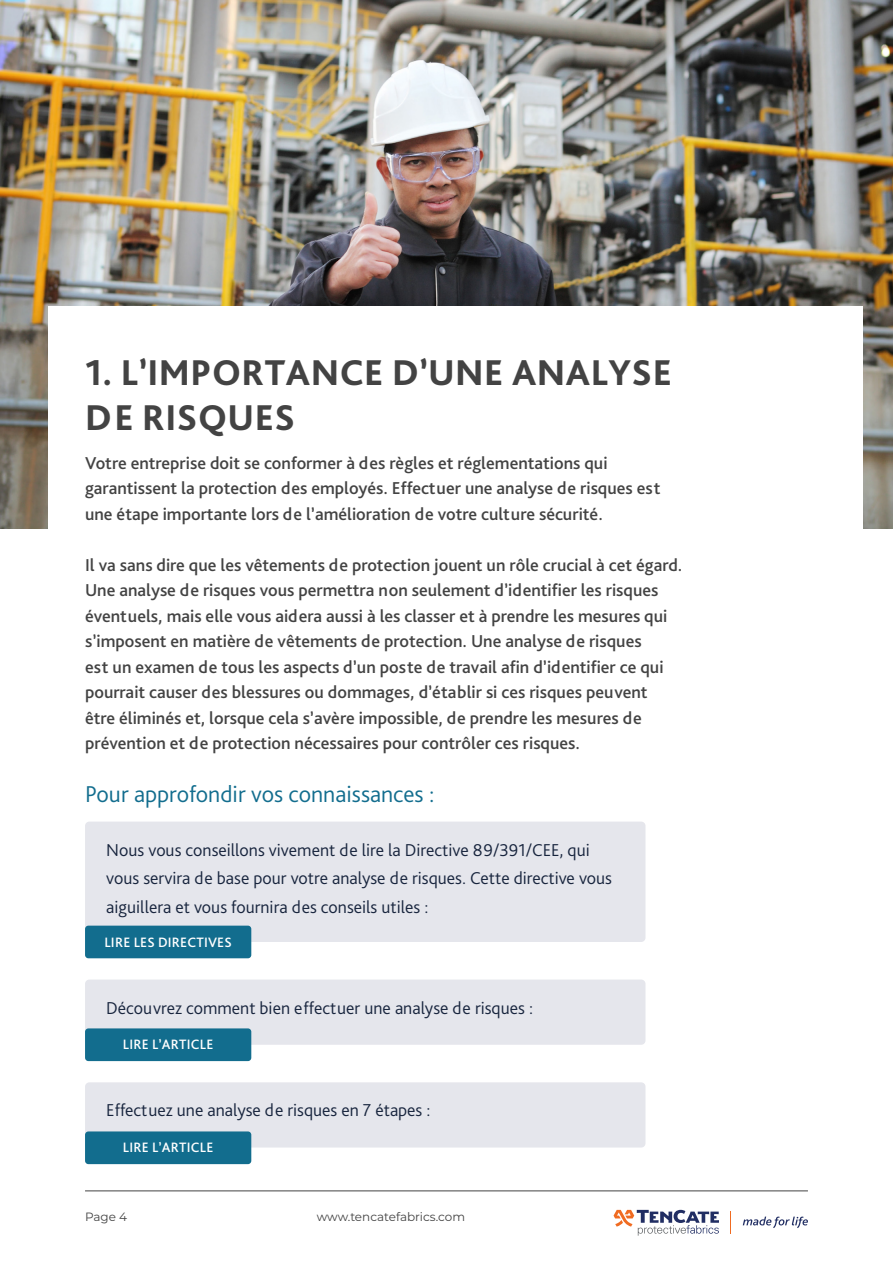
<style>
.page{position:relative;width:893px;height:1263px;background:#fff}
.page>*{position:absolute;margin:0;border:0;box-sizing:border-box;transform-origin:0 0}
.t1{font:800 37.5px/45px "Bliss Pro";letter-spacing:.015em;color:#434343}
.t2{font:300 24px "Bliss Pro";color:#126d8e}
.t3{font:500 18px/25.5px "Bliss Pro";color:#434343}
.t4{font:300 18px/28.5px "Bliss Pro";color:#17243d}
.t5{font:500 14.25px "Bliss Pro";letter-spacing:.015em;color:#fff}
.t6{font:12px "Montserrat";color:#434343}
</style>
<div class="page">
<hr style="left:85px;top:1190px;width:723px;height:1px;background:#434343">
<img style="left:1px;top:0;width:892px;height:528px">
<div style="left:48px;top:306px;width:815px;height:842px;background:#fff"></div>
<svg style="left:743px;top:1216px;width:65px;height:12px"></svg>
<svg style="left:613px;top:1210px;width:106px;height:26px"></svg>
<svg style="left:730px;top:1211px;width:1px;height:23px"></svg>
<div style="left:85px;top:821px;width:560px;height:121px;background:#e5e6ec;border-radius:4px"></div>
<div style="left:85px;top:926px;width:166px;height:32px;background:#126d8e;border-radius:3px"></div>
<div style="left:85px;top:1082px;width:560px;height:65px;background:#e5e6ec;border-radius:4px"></div>
<div style="left:85px;top:979px;width:560px;height:66px;background:#e5e6ec;border-radius:4px"></div>
<div style="left:85px;top:1028px;width:166px;height:33px;background:#126d8e;border-radius:3px"></div>
<div style="left:85px;top:1131px;width:166px;height:33px;background:#126d8e;border-radius:3px"></div>
<p class="t1" style="left:85px;top:349px;width:588px">1. L’IMPORTANCE D’UNE ANALYSE<br>DE RISQUES</p>
<p class="t3" style="left:85px;top:449px;width:577px">Votre entreprise doit se conformer à des règles et réglementations qui garantissent la protection des employés. Effectuer une analyse de risques est une étape importante lors de l’amélioration de votre culture sécurité.</p>
<p class="t3" style="left:85px;top:551px;width:599px">Il va sans dire que les vêtements de protection jouent un rôle crucial à cet égard.<br>Une analyse de risques vous permettra non seulement d’identifier les risques éventuels, mais elle vous aidera aussi à les classer et à prendre les mesures qui s’imposent en matière de vêtements de protection. Une analyse de risques<br>est un examen de tous les aspects d’un poste de travail afin d’identifier ce qui pourrait causer des blessures ou dommages, d’établir si ces risques peuvent<br>être éliminés et, lorsque cela s’avère impossible, de prendre les mesures de prévention et de protection nécessaires pour contrôler ces risques.</p>
<p class="t2" style="left:85px;top:779px;width:351px">Pour approfondir vos connaissances :</p>
<p class="t4" style="left:106px;top:835px;width:507px">Nous vous conseillons vivement de lire la Directive 89/391/CEE, qui vous servira de base pour votre analyse de risques. Cette directive vous aiguillera et vous fournira des conseils utiles :</p>
<p class="t5" style="left:104px;top:933px;width:129px">LIRE LES DIRECTIVES</p>
<p class="t4" style="left:106px;top:993px;width:428px">Découvrez comment bien effectuer une analyse de risques :</p>
<p class="t5" style="left:123px;top:1036px;width:92px">LIRE L’ARTICLE</p>
<p class="t4" style="left:106px;top:1095px;width:326px">Effectuez une analyse de risques en 7 étapes :</p>
<p class="t5" style="left:123px;top:1139px;width:92px">LIRE L’ARTICLE</p>
<p class="t6" style="left:85px;top:1209px;width:44px">Page 4</p>
<p class="t6" style="left:317px;top:1209px;width:150px">www.tencatefabrics.com</p>
</div>
